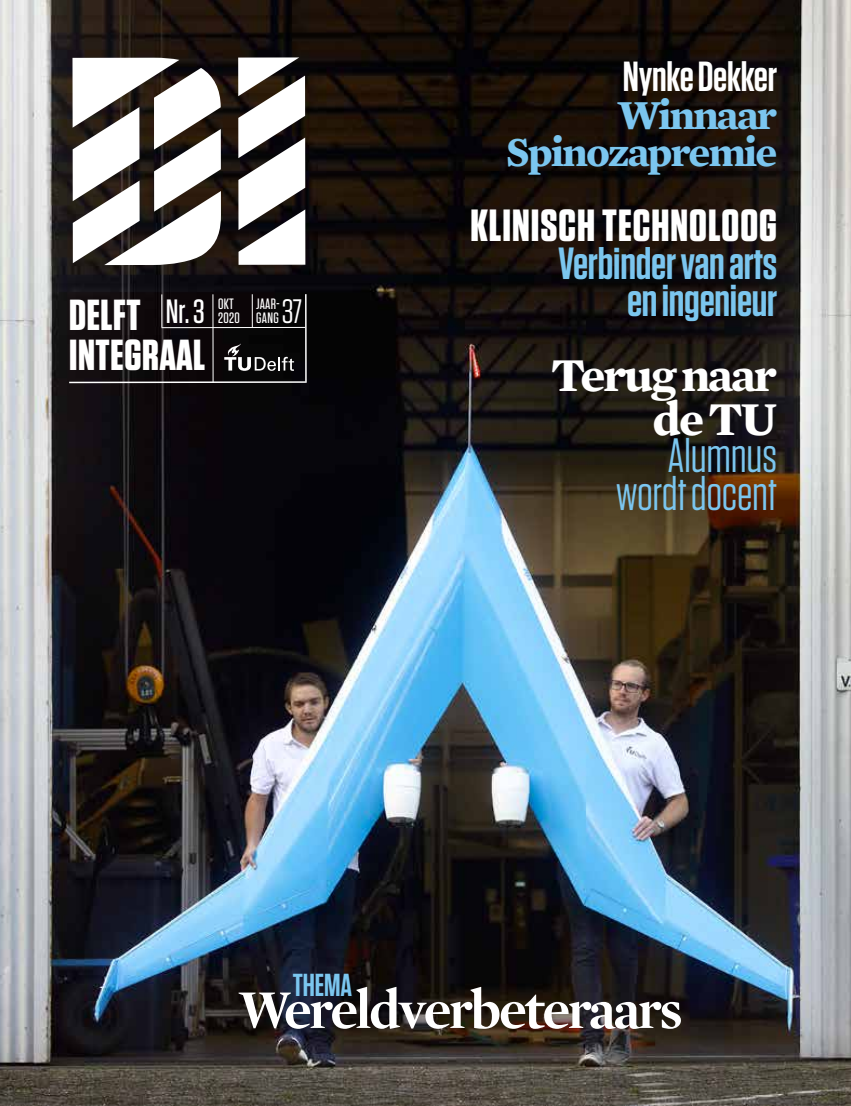
<style>
.page{position:relative;width:851px;height:1106px;background:#fff}
.page>*{position:absolute;margin:0;border:0;box-sizing:border-box;transform-origin:0 0}
.t1{font:700 55.5px "Mercury Display";letter-spacing:-.04em;color:#fff}
.t2{font:48px/37.5px "Tungsten";letter-spacing:-.005em;color:#7bc6ef;text-align:right}
.t3{font:700 48px/43.5px "Mercury Text G2";letter-spacing:-.04em;color:#fff;text-align:right}
.t4{font:600 45px/37.5px "Tungsten";letter-spacing:-.005em;color:#7bc6ef;text-align:right}
.t5{font:700 45px "Tungsten";letter-spacing:.025em;color:#fff}
.t6{font:700 43.35px/39.6px "Tungsten";letter-spacing:.01em;color:#fff}
.t7{font:700 42px/37.5px "Mercury Text G2";letter-spacing:-.04em;color:#7bc6ef;text-align:right}
.t8{font:600 42px "Tungsten";letter-spacing:-.005em;color:#fff}
.t9{font:33.9px "Tungsten";color:#fff}
.t10{font:500 33.6px "Tungsten";color:#fff}
.t11{font:600 31.8px "Tungsten";letter-spacing:-.005em;color:#7bc6ef}
.t12{font:500 15px/14px "Tungsten";letter-spacing:.02em;color:#fff}
</style>
<div class="page">
<img style="left:0;top:0;width:850px;height:1106px">
<hr style="left:69px;top:381px;width:236px;height:2px;background:#fff">
<hr style="left:212px;top:294px;width:1px;height:89px;background:#fff">
<hr style="left:252px;top:294px;width:1px;height:33px;background:#fff">
<hr style="left:305px;top:294px;width:1px;height:89px;background:#fff">
<hr style="left:161px;top:294px;width:1px;height:33px;background:#fff">
<svg style="left:72px;top:57px;width:233px;height:208px"></svg>
<hr style="left:161px;top:327px;width:144px;height:1px;background:#fff">
<svg style="left:224px;top:343px;width:70px;height:28px;background:#3d3c3d"></svg>
<p class="t10" style="left:166px;top:294px;width:41px">Nr. 3</p>
<p class="t12" style="left:218px;top:297px;width:24px">OKT<br>2020</p>
<p class="t12" style="left:256px;top:297px;width:25px">JAAR-<br>GANG</p>
<p class="t9" style="left:282px;top:293px;width:22px">37</p>
<p class="t6" style="left:69px;top:296px;width:138px">DELFT<br>INTEGRAAL</p>
<p class="t8" style="left:622px;top:54px;width:156px">Nynke Dekker</p>
<p class="t7" style="left:505px;top:94px;width:273px">Winnaar<br>Spinozapremie</p>
<p class="t5" style="left:470px;top:201px;width:308px">KLINISCH TECHNOLOOG</p>
<p class="t4" style="left:558px;top:245px;width:221px">Verbinder van arts en ingenieur</p>
<p class="t3" style="left:551px;top:351px;width:227px">Terug naar de TU</p>
<p class="t2" style="left:615px;top:437px;width:163px">Alumnus wordt docent</p>
<p class="t11" style="left:293px;top:968px;width:61px">THEMA</p>
<p class="t1" style="left:238px;top:968px;width:445px">Wereldverbeteraars</p>
</div>
